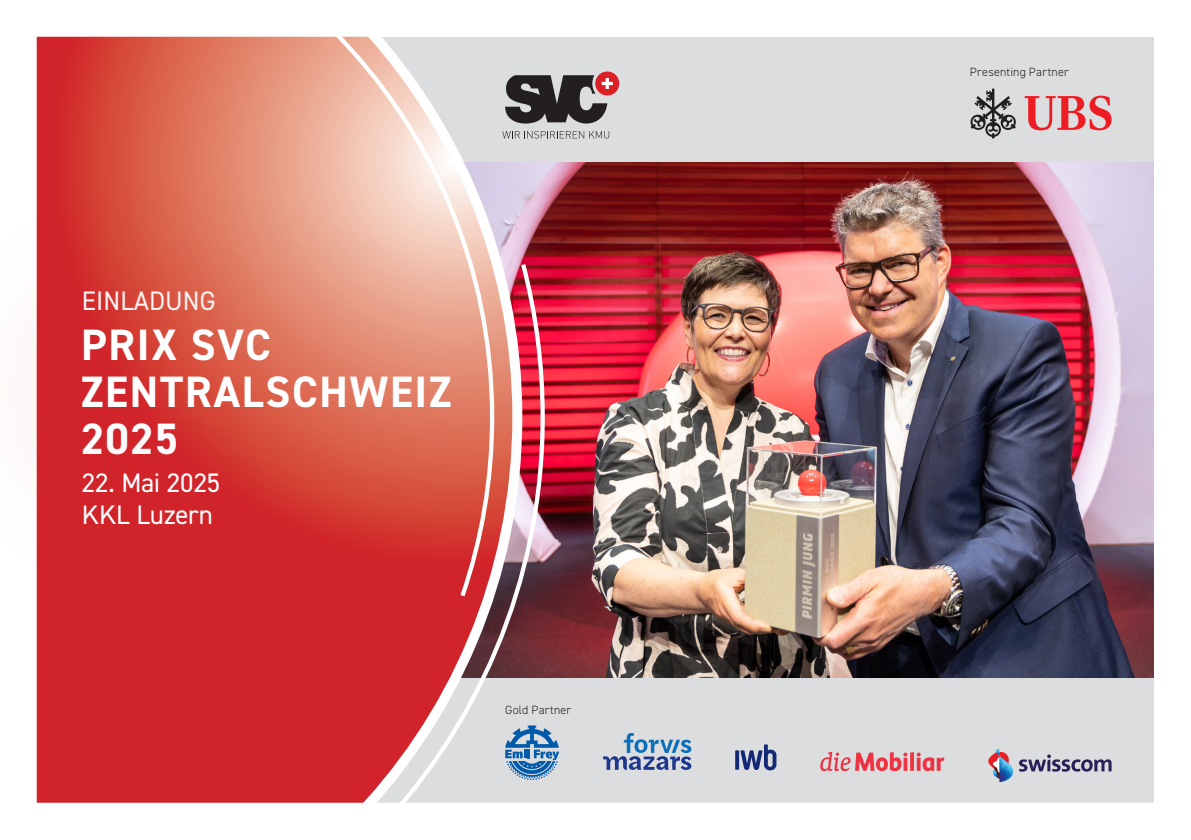
<style>
.page{position:relative;width:1191px;height:840px;background:#fff}
.page>*{position:absolute;margin:0;border:0;box-sizing:border-box;transform-origin:0 0}
.t1{font:700 44px/47px "DIN2014";letter-spacing:.04em;color:#fff}
.t2{font:26.8px/32.2px "DIN2014";color:#fff}
.t3{font:300 12px "DIN2014";letter-spacing:.02em;color:#231f20}
</style>
<div class="page">
<img style="left:36px;top:36px;width:1118px;height:767px">
<svg style="left:735px;top:750px;width:4px;height:19px"></svg>
<svg style="left:740px;top:744px;width:36px;height:26px"></svg>
<svg style="left:910px;top:751px;width:4px;height:19px"></svg>
<svg style="left:916px;top:752px;width:28px;height:18px"></svg>
<svg style="left:820px;top:751px;width:87px;height:19px;background:#e3949c"></svg>
<svg style="left:1019px;top:754px;width:92px;height:17px;background:#9894ab"></svg>
<svg style="left:988px;top:748px;width:25px;height:33px"></svg>
<svg style="left:603px;top:732px;width:88px;height:37px;background:#9aafca"></svg>
<svg style="left:505px;top:725px;width:54px;height:54px;background:#77a1c6"></svg>
<svg style="left:1024px;top:96px;width:87px;height:34px;background:#e38b8f"></svg>
<svg style="left:970px;top:88px;width:46px;height:50px;background:#9d9d9e"></svg>
<div style="left:595px;top:71px;width:24px;height:24px;background:#da2128;border-radius:50%"></div>
<svg style="left:505px;top:75px;width:108px;height:48px;background:#615557"></svg>
<svg style="left:502px;top:131px;width:107px;height:7px"></svg>
<div style="left:0;top:181px;width:581px;height:417px;background:#d1232a;opacity:.75"></div>
<div style="left:29px;top:416px;width:243px;height:165px;background:#d1232a"></div>
<h2 class="t2" style="left:82px;top:283px;width:135px">EINLADUNG</h2>
<h1 class="t1" style="left:81px;top:320px;width:372px">PRIX SVC<br>ZENTRALSCHWEIZ<br>2025</h1>
<h2 class="t2" style="left:82px;top:465px;width:140px">22. Mai 2025<br>KKL Luzern</h2>
<p class="t3" style="left:505px;top:702px;width:68px">Gold Partner</p>
<p class="t3" style="left:969px;top:65px;width:100px">Presenting Partner</p>
</div>
